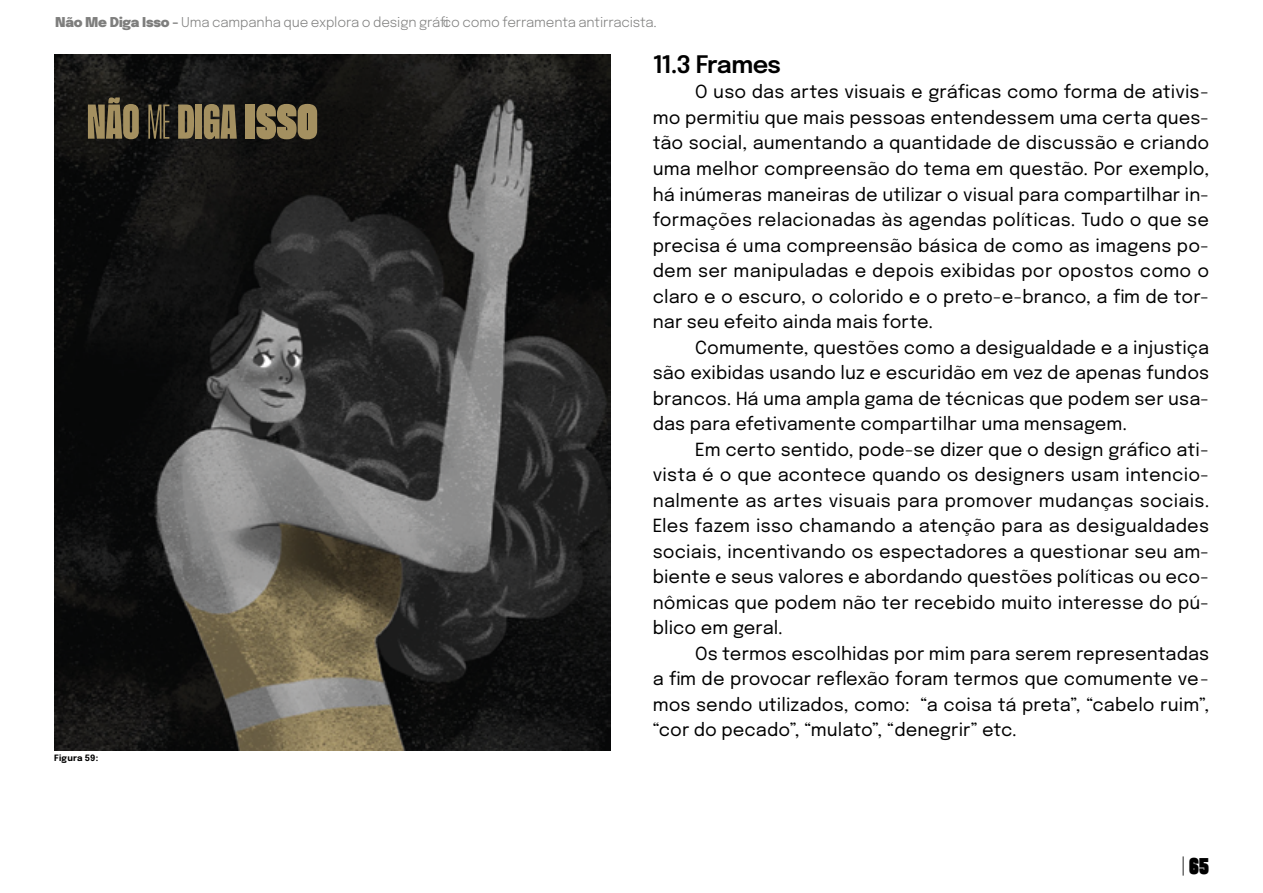
<style>
.page{position:relative;width:1263px;height:893px;background:#fff}
.page>*{position:absolute;margin:0;border:0;box-sizing:border-box;transform-origin:0 0}
.t1{font:900 25.5px "Beni";color:#000}
.t2{font:600 24px "Epilogue";letter-spacing:-.035em;color:#000}
.t3{font:18px/25.5px "Epilogue";letter-spacing:.005em;color:#000;text-align:justify}
.t4{font:300 13.5px "Epilogue";letter-spacing:-.01em;color:#7e7e7d}
.t5{font:700 8.7px "Epilogue";letter-spacing:.025em;color:#000}
.s1{font-weight:900}
.s2{font-weight:700}
</style>
<div class="page">
<img style="left:54px;top:54px;width:556px;height:696px">
<svg style="left:88px;top:97px;width:51px;height:42px;background:#766847"></svg>
<svg style="left:148px;top:105px;width:21px;height:34px"></svg>
<svg style="left:178px;top:105px;width:16px;height:34px"></svg>
<div style="left:195px;top:105px;width:7px;height:34px;background:#a49060"></div>
<svg style="left:204px;top:104px;width:33px;height:35px"></svg>
<div style="left:246px;top:105px;width:9px;height:34px;background:#a49060"></div>
<svg style="left:256px;top:104px;width:61px;height:35px;background:#86764f"></svg>
<p class="t4" style="left:55px;top:13px;width:603px"><span class="s1">Não Me Diga Isso</span> <span class="s2">-</span> Uma campanha que explora o design gráfico como ferramenta antirracista.</p>
<h2 class="t2" style="left:653px;top:47px;width:130px">11.3 Frames</h2>
<p class="t3" style="left:653px;top:78px;width:558px;text-indent:43px">O uso das artes visuais e gráficas como forma de ativis&shy;mo permitiu que mais pessoas entendessem uma certa ques&shy;tão social, aumentando a quantidade de discussão e criando uma melhor compreensão do tema em questão. Por exemplo, há inúmeras maneiras de utilizar o visual para compartilhar in&shy;formações relacionadas às agendas políticas. Tudo o que se precisa é uma compreensão básica de como as imagens po&shy;dem ser manipuladas e depois exibidas por opostos como o claro e o escuro, o colorido e o preto-e-branco, a fim de tor&shy;nar seu efeito ainda mais forte.</p>
<p class="t3" style="left:653px;top:333px;width:558px;text-indent:43px">Comumente, questões como a desigualdade e a injustiça são exibidas usando luz e escuridão em vez de apenas fundos brancos. Há uma ampla gama de técnicas que podem ser usa&shy;das para efetivamente compartilhar uma mensagem.</p>
<p class="t3" style="left:653px;top:435px;width:558px;text-indent:43px">Em certo sentido, pode-se dizer que o design gráfico ati&shy;vista é o que acontece quando os designers usam intencio&shy;nalmente as artes visuais para promover mudanças sociais.<br>Eles fazem isso chamando a atenção para as desigualdades sociais, incentivando os espectadores a questionar seu am&shy;biente e seus valores e abordando questões políticas ou eco&shy;nômicas que podem não ter recebido muito interesse do pú&shy;blico em geral.</p>
<p class="t3" style="left:653px;top:639px;width:558px;text-indent:43px">Os termos escolhidas por mim para serem representadas a fim de provocar reflexão foram termos que comumente ve&shy;mos sendo utilizados, como: “a coisa tá preta”, “cabelo ruim”, “cor do pecado”, “mulato”, “denegrir” etc.</p>
<p class="t5" style="left:54px;top:752px;width:46px">Figura 59:</p>
<h1 class="t1" style="left:1182px;top:854px;width:28px">| 65</h1>
</div>
